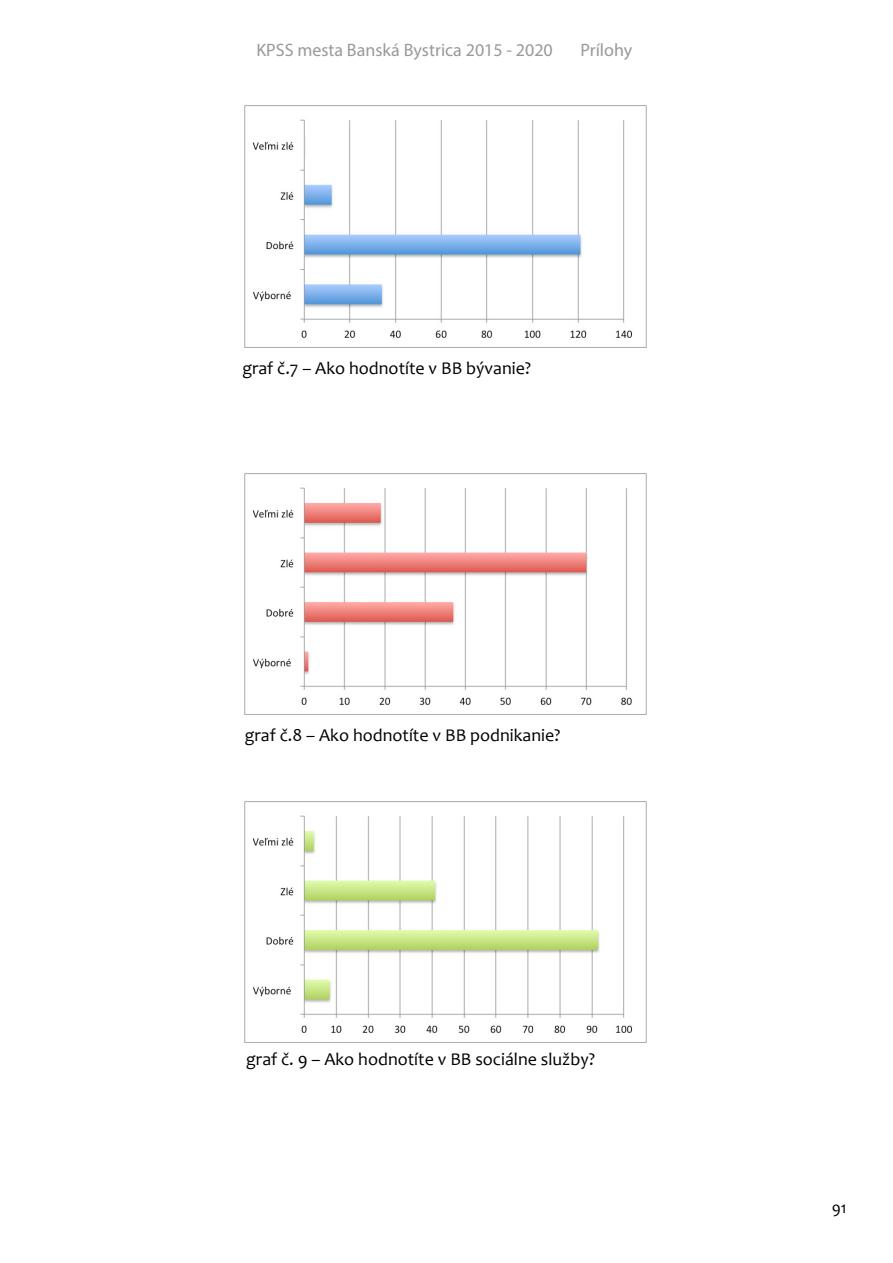
<style>
.page{position:relative;width:893px;height:1263px;background:#fff}
.page>*{position:absolute;margin:0;border:0;box-sizing:border-box;transform-origin:0 0}
.t1{font:18px "Candara";color:#000}
.t2{font:18px "Myriad Pro";color:#999}
.t3{font:16.5px "Candara";color:#000}
</style>
<div class="page">
<img style="left:245px;top:106px;width:402px;height:241px">
<img style="left:245px;top:473px;width:402px;height:241px">
<img style="left:245px;top:801px;width:402px;height:242px">
<p class="t2" style="left:256px;top:39px;width:298px">KPSS mesta Banská Bystrica 2015 - 2020</p>
<p class="t2" style="left:580px;top:39px;width:53px">Prílohy</p>
<p class="t1" style="left:242px;top:357px;width:290px">graf č.7 – Ako hodnotíte v BB bývanie?</p>
<p class="t1" style="left:245px;top:724px;width:317px">graf č.8 – Ako hodnotíte v BB podnikanie?</p>
<p class="t1" style="left:246px;top:1048px;width:350px">graf č. 9 – Ako hodnotíte v BB sociálne služby?</p>
<p class="t3" style="left:832px;top:1197px;width:16px">91</p>
</div>
